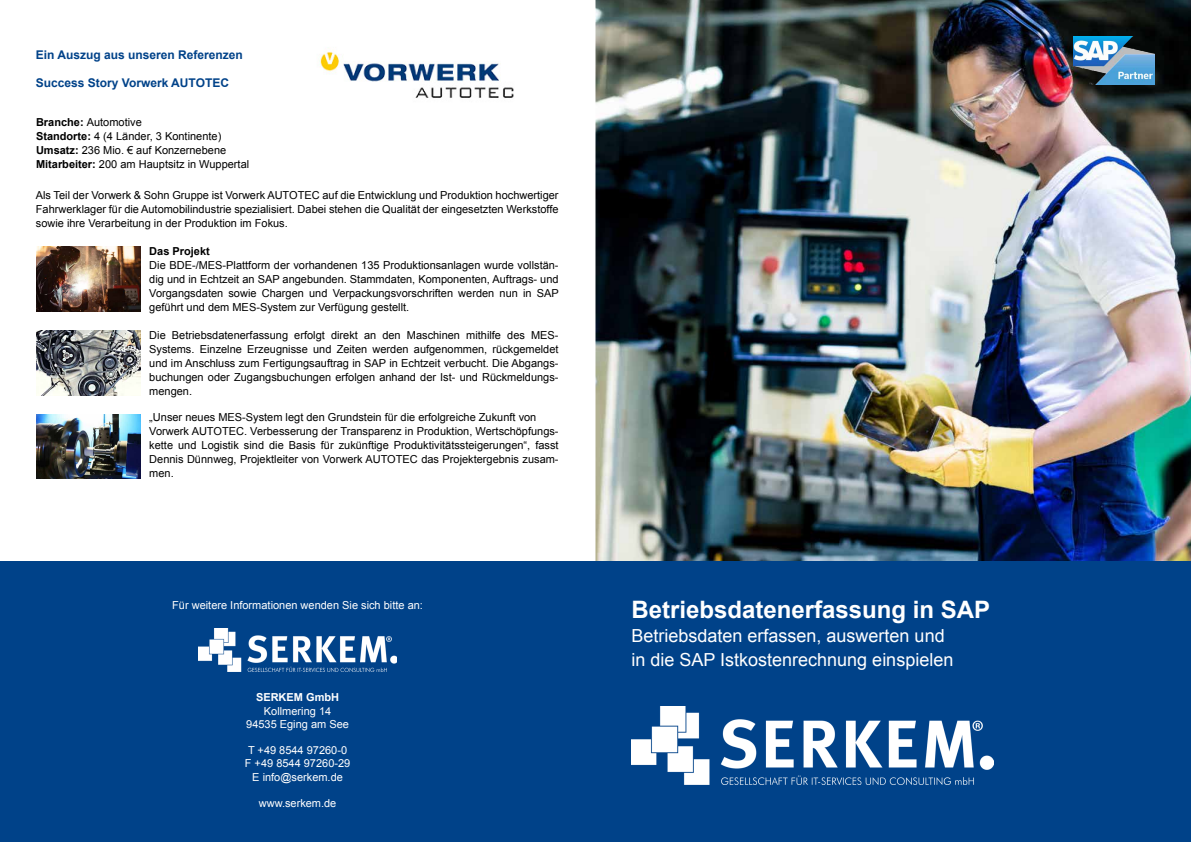
<style>
.page{position:relative;width:1191px;height:842px;background:#fff}
.page>*{position:absolute;margin:0;border:0;box-sizing:border-box;transform-origin:0 0}
.t1{font:700 24px "Arial";color:#fff}
.t2{font:18px/24px "Arial";color:#fff}
.t3{font:700 12px "Arial";color:#004289}
.t4{font:11px/14px "Arial";color:#000;text-align:justify}
.t5{font:11px/13.2px "Arial";color:#fff;text-align:center}
.t6{font:700 11px "Arial";color:#000}
.t7{font:700 11px "Arial";color:#fff}
.s1{font-weight:700}
</style>
<div class="page">
<img style="left:595px;top:0;width:596px;height:561px">
<img style="left:1073px;top:36px;width:82px;height:48px">
<div style="left:0;top:561px;width:1191px;height:281px;background:#004289"></div>
<img style="left:198px;top:628px;width:199px;height:43px">
<img style="left:631px;top:706px;width:362px;height:79px">
<img style="left:320px;top:52px;width:194px;height:46px">
<img style="left:36px;top:247px;width:105px;height:64px">
<img style="left:36px;top:331px;width:105px;height:64px">
<img style="left:36px;top:414px;width:105px;height:64px">
<p class="t3" style="left:36px;top:46px;width:208px">Ein Auszug aus unseren Referenzen</p>
<p class="t3" style="left:36px;top:74px;width:195px">Success Story Vorwerk AUTOTEC</p>
<p class="t4" style="left:36px;top:115px;width:215px;text-align:left"><span class="s1">Branche:</span> Automotive<br><span class="s1">Standorte:</span> 4 (4 Länder, 3 Kontinente)<br><span class="s1">Umsatz:</span> 236 Mio. € auf Konzernebene <span class="s1">Mitarbeiter:</span> 200 am Hauptsitz in Wuppertal</p>
<p class="t4" style="left:36px;top:188px;width:524px">Als Teil der Vorwerk &amp; Sohn Gruppe ist Vorwerk AUTOTEC auf die Entwicklung und Produktion hochwertiger Fahrwerklager für die Automobilindustrie spezialisiert. Dabei stehen die Qualität der eingesetzten Werkstoffe sowie ihre Verarbeitung in der Produktion im Fokus.</p>
<p class="t6" style="left:149px;top:243px;width:62px">Das Projekt</p>
<p class="t4" style="left:149px;top:258px;width:411px">Die BDE-/MES-Plattform der vorhandenen 135 Produktionsanlagen wurde vollstän&shy;dig und in Echtzeit an SAP angebunden. Stammdaten, Komponenten, Auftrags- und Vorgangsdaten sowie Chargen und Verpackungsvorschriften werden nun in SAP geführt und dem MES-System zur Verfügung gestellt.</p>
<p class="t4" style="left:149px;top:328px;width:411px">Die Betriebsdatenerfassung erfolgt direkt an den Maschinen mithilfe des MES-Systems. Einzelne Erzeugnisse und Zeiten werden aufgenommen, rückgemeldet und im Anschluss zum Fertigungsauftrag in SAP in Echtzeit verbucht. Die Abgangs&shy;buchungen oder Zugangsbuchungen erfolgen anhand der Ist- und Rückmeldungs&shy;mengen.</p>
<p class="t4" style="left:149px;top:410px;width:411px;text-align:left">„Unser neues MES-System legt den Grundstein für die erfolgreiche Zukunft von Vorwerk AUTOTEC. Verbesserung der Transparenz in Produktion, Wertschöpfungs&shy;kette und Logistik sind die Basis für zukünftige Produktivitätssteigerungen“, fasst Dennis Dünnweg, Projektleiter von Vorwerk AUTOTEC das Projektergebnis zusam&shy;men.</p>
<p class="t5" style="left:172px;top:598px;width:252px">Für weitere Informationen wenden Sie sich bitte an:</p>
<p class="t7" style="left:256px;top:690px;width:85px">SERKEM GmbH</p>
<p class="t5" style="left:246px;top:704px;width:104px">Kollmering 14<br>94535 Eging am See</p>
<p class="t5" style="left:245px;top:744px;width:107px">T +49 8544 97260-0<br>F +49 8544 97260-29<br>E info@serkem.de</p>
<p class="t5" style="left:259px;top:796px;width:79px">www.serkem.de</p>
<h1 class="t1" style="left:631px;top:592px;width:360px">Betriebsdatenerfassung in SAP</h1>
<h2 class="t2" style="left:631px;top:623px;width:323px">Betriebsdaten erfassen, auswerten und in die SAP Istkostenrechnung einspielen</h2>
</div>
